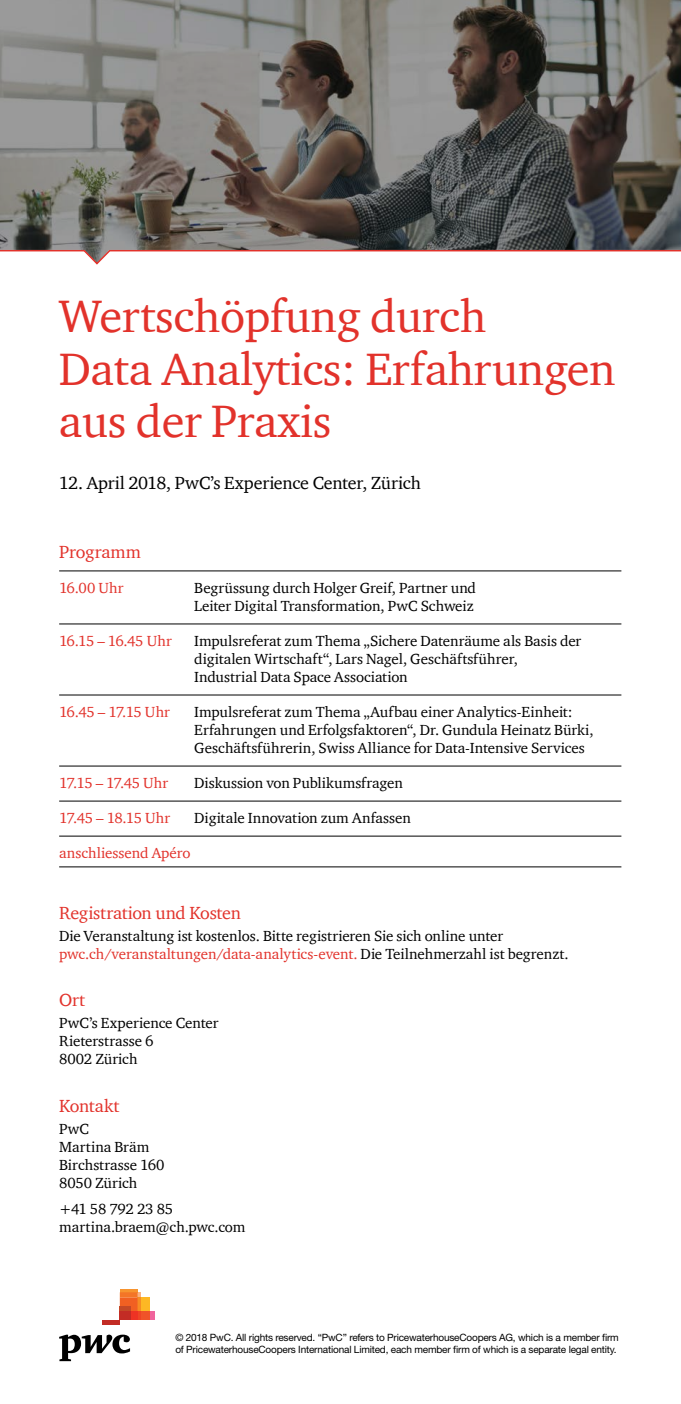
<style>
.page{position:relative;width:681px;height:1404px;background:#fff}
.page>*{position:absolute;margin:0;border:0;box-sizing:border-box;transform-origin:0 0}
.t1{font:46.5px/52.5px "ITC Charter Com";letter-spacing:-.01em;color:#e2322b}
.t2{font:18px "ITC Charter Com";letter-spacing:-.01em;color:#000}
.t3{font:18px "ITC Charter Com";letter-spacing:-.01em;color:#e2322b}
.t4{font:15px/18px "ITC Charter Com";letter-spacing:-.005em;color:#000}
.t5{font:15px "ITC Charter Com";letter-spacing:-.025em;color:#e2322b}
.t6{font:15px "ITC Charter Com";letter-spacing:-.005em;color:#e2322b}
.t7{font:10.05px/12px "Helvetica Neue LT Std";letter-spacing:-.02em;color:#000}
.s1{color:#e2322b}
</style>
<div class="page">
<svg style="left:0;top:0;width:680px;height:249px;background:#6d6b67"></svg>
<svg style="left:59px;top:1334px;width:71px;height:26px"></svg>
<svg style="left:150px;top:1311px;width:4px;height:8px"></svg>
<svg style="left:120px;top:1289px;width:17px;height:3px"></svg>
<div style="left:141px;top:1297px;width:9px;height:13px;background:#fdb824"></div>
<div style="left:141px;top:1310px;width:9px;height:9px;background:#f05329"></div>
<svg style="left:120px;top:1292px;width:21px;height:27px"></svg>
<div style="left:131px;top:1310px;width:6px;height:9px;background:#ee3324"></div>
<hr style="left:120px;top:1306px;width:11px;height:4px;background:#c44926">
<div style="left:120px;top:1310px;width:11px;height:9px;background:#c32c25"></div>
<div style="left:102px;top:1319px;width:18px;height:5px;background:#c22c25"></div>
<svg style="left:0;top:249px;width:680px;height:16px"></svg>
<hr style="left:59px;top:570px;width:562px;height:1px;background:#000">
<hr style="left:59px;top:623px;width:562px;height:1px;background:#000">
<hr style="left:59px;top:694px;width:562px;height:1px;background:#000">
<hr style="left:59px;top:765px;width:562px;height:1px;background:#000">
<hr style="left:59px;top:800px;width:562px;height:1px;background:#000">
<hr style="left:59px;top:835px;width:562px;height:1px;background:#000">
<hr style="left:59px;top:866px;width:562px;height:1px;background:#000">
<h1 class="t1" style="left:59px;top:289px;width:558px">Wertschöpfung durch<br>Data Analytics: Erfahrungen aus der Praxis</h1>
<p class="t2" style="left:59px;top:471px;width:363px">12. April 2018, PwC’s Experience Center, Zürich</p>
<p class="t3" style="left:59px;top:540px;width:83px">Programm</p>
<p class="t6" style="left:59px;top:578px;width:66px">16.00 Uhr</p>
<p class="t4" style="left:194px;top:578px;width:283px">Begrüssung durch Holger Greif, Partner und<br>Leiter Digital Transformation, PwC Schweiz</p>
<p class="t5" style="left:59px;top:631px;width:114px">16.15 – 16.45 Uhr</p>
<p class="t4" style="left:194px;top:631px;width:388px">Impulsreferat zum Thema „Sichere Datenräume als Basis der digitalen Wirtschaft“, Lars Nagel, Geschäftsführer,<br>Industrial Data Space Association</p>
<p class="t5" style="left:59px;top:702px;width:112px">16.45 – 17.15 Uhr</p>
<p class="t4" style="left:194px;top:702px;width:400px">Impulsreferat zum Thema „Aufbau einer Analytics-Einheit:<br>Erfahrungen und Erfolgsfaktoren“, Dr. Gundula Heinatz Bürki,<br>Geschäftsführerin, Swiss Alliance for Data-Intensive Services</p>
<p class="t5" style="left:59px;top:773px;width:111px">17.15 – 17.45 Uhr</p>
<p class="t4" style="left:194px;top:773px;width:210px">Diskussion von Publikumsfragen</p>
<p class="t5" style="left:59px;top:808px;width:113px">17.45 – 18.15 Uhr</p>
<p class="t4" style="left:194px;top:808px;width:218px">Digitale Innovation zum Anfassen</p>
<p class="t6" style="left:59px;top:843px;width:133px">anschliessend Apéro</p>
<p class="t3" style="left:59px;top:901px;width:183px">Registration und Kosten</p>
<p class="t4" style="left:59px;top:926px;width:510px">Die Veranstaltung ist kostenlos. Bitte registrieren Sie sich online unter <span class="s1">pwc.ch/veranstaltungen/data-analytics-event.</span> Die Teilnehmerzahl ist begrenzt.</p>
<p class="t3" style="left:59px;top:988px;width:28px">Ort</p>
<p class="t4" style="left:59px;top:1013px;width:161px">PwC’s Experience Center<br>Rieterstrasse 6<br>8002 Zürich</p>
<p class="t3" style="left:59px;top:1094px;width:62px">Kontakt</p>
<p class="t4" style="left:59px;top:1119px;width:107px">PwC<br>Martina Bräm<br>Birchstrasse 160<br>8050 Zürich</p>
<p class="t4" style="left:59px;top:1199px;width:188px">+41 58 792 23 85 martina.braem@ch.pwc.com</p>
<p class="t7" style="left:175px;top:1331px;width:445px">© 2018 PwC. All rights reserved. “PwC” refers to PricewaterhouseCoopers AG, which is a member firm of PricewaterhouseCoopers International Limited, each member firm of which is a separate legal entity.</p>
</div>
